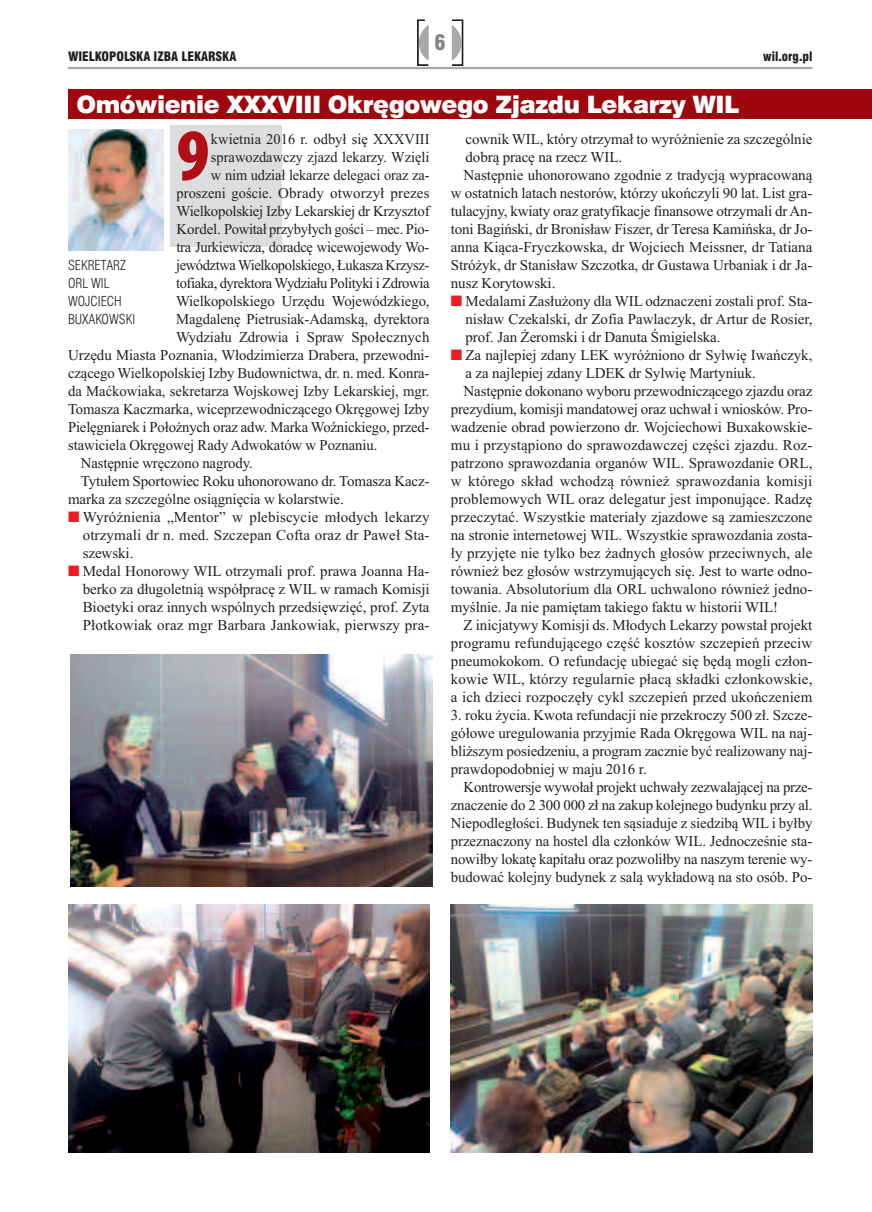
<style>
.page{position:relative;width:872px;height:1212px;background:#fff}
.page>*{position:absolute;margin:0;border:0;box-sizing:border-box;transform-origin:0 0}
.t1{font:900 condensed 74.25px "Myriad Pro";color:#b00d15}
.t2{font:24px "Swis 721 Blk EU";letter-spacing:-.02em;color:#fff}
.t3{font:21px "Swis 721 Blk Cn EU";color:#808285}
.t4{font:15px/18px "Times New Roman";letter-spacing:-.005em;color:#231f20;text-align:justify}
.t5{font:15px "Times New Roman";letter-spacing:-.005em;color:#231f20;scale:.96 1}
.t6{font:15px "Times New Roman";letter-spacing:-.025em;color:#231f20}
.t7{font:13.5px/18px "Swis 721 Lt Cn EU";color:#231f20}
.t8{font:12.75px "Swis 721 Blk Cn EU";color:#231f20}
</style>
<div class="page">
<hr style="left:68px;top:67px;width:744px;height:2px;background:#a8a9ad">
<div style="left:451px;top:20px;width:12px;height:46px;border:1px solid #231f20"></div>
<svg style="left:452px;top:25px;width:9px;height:35px"></svg>
<svg style="left:417px;top:19px;width:12px;height:47px"></svg>
<div style="left:68px;top:89px;width:804px;height:30px;background:#9d070d"></div>
<div style="left:170px;top:126px;width:111px;height:121px;background:#dcdddf"></div>
<img style="left:68px;top:129px;width:96px;height:122px">
<img style="left:71px;top:654px;width:361px;height:233px">
<img style="left:68px;top:905px;width:361px;height:247px">
<img style="left:451px;top:905px;width:361px;height:247px">
<h3 class="t3" style="left:434px;top:30px;width:13px">6</h3>
<p class="t8" style="left:68px;top:48px;width:170px">WIELKOPOLSKA IZBA LEKARSKA</p>
<p class="t8" style="left:763px;top:48px;width:51px">wil.org.pl</p>
<h2 class="t2" style="left:77px;top:89px;width:664px">Omówienie XXXVIII Okręgowego Zjazdu Lekarzy WIL</h2>
<h1 class="t1" style="left:176px;top:129px;width:34px">9</h1>
<p class="t5" style="left:211px;top:130px;width:229px">kwietnia 2016 r. odbył się XXXVIII</p>
<p class="t4" style="left:465px;top:130px;width:348px">cownik WIL, który otrzymał to wyróżnienie za szczególnie</p>
<p class="t4" style="left:465px;top:148px;width:158px">dobrą pracę na rzecz WIL.</p>
<p class="t4" style="left:463px;top:166px;width:350px">Następnie uhonorowano zgodnie z tradycją wypracowaną</p>
<p class="t4" style="left:451px;top:184px;width:363px">w ostatnich latach nestorów, którzy ukończyli 90 lat. List gra-</p>
<p class="t4" style="left:451px;top:202px;width:363px">tulacyjny, kwiaty oraz gratyfikacje finansowe otrzymali drAn-</p>
<p class="t4" style="left:451px;top:220px;width:363px">toni Bagiński, dr Bronisław Fiszer, dr Teresa Kamińska, dr Jo-</p>
<p class="t4" style="left:451px;top:238px;width:363px">anna Kiąca-Fryczkowska, dr Wojciech Meissner, dr Tatiana</p>
<p class="t4" style="left:451px;top:256px;width:363px">Stróżyk, dr Stanisław Szczotka, dr Gustawa Urbaniak i dr Ja-</p>
<p class="t4" style="left:451px;top:274px;width:106px">nusz Korytowski.</p>
<p class="t4" style="left:465px;top:292px;width:348px">Medalami Zasłużony dla WIL odznaczeni zostali prof. Sta-</p>
<p class="t4" style="left:465px;top:310px;width:348px">nisław Czekalski, dr Zofia Pawlaczyk, dr Artur de Rosier,</p>
<p class="t4" style="left:465px;top:328px;width:256px">prof. Jan Żeromski i dr Danuta Śmigielska.</p>
<p class="t4" style="left:465px;top:346px;width:348px">Za najlepiej zdany LEK wyróżniono dr Sylwię Iwańczyk,</p>
<p class="t4" style="left:465px;top:364px;width:292px">a za najlepiej zdany LDEK dr Sylwię Martyniuk.</p>
<p class="t4" style="left:463px;top:382px;width:350px">Następnie dokonano wyboru przewodniczącego zjazdu oraz</p>
<p class="t4" style="left:451px;top:400px;width:363px">prezydium, komisji mandatowej oraz uchwał i wniosków. Pro-</p>
<p class="t4" style="left:451px;top:418px;width:363px">wadzenie obrad powierzono dr. Wojciechowi Buxakowskie-</p>
<p class="t4" style="left:451px;top:436px;width:363px">mu i przystąpiono do sprawozdawczej części zjazdu. Roz-</p>
<p class="t4" style="left:451px;top:454px;width:363px">patrzono sprawozdania organów WIL. Sprawozdanie ORL,</p>
<p class="t4" style="left:451px;top:472px;width:363px">w którego skład wchodzą również sprawozdania komisji</p>
<p class="t4" style="left:451px;top:490px;width:363px">problemowych WIL oraz delegatur jest imponujące. Radzę</p>
<p class="t4" style="left:451px;top:508px;width:363px">przeczytać. Wszystkie materiały zjazdowe są zamieszczone</p>
<p class="t4" style="left:451px;top:526px;width:363px">na stronie internetowej WIL. Wszystkie sprawozdania zosta-</p>
<p class="t4" style="left:451px;top:544px;width:363px">ły przyjęte nie tylko bez żadnych głosów przeciwnych, ale</p>
<p class="t4" style="left:451px;top:562px;width:363px">również bez głosów wstrzymujących się. Jest to warte odno-</p>
<p class="t4" style="left:451px;top:580px;width:363px">towania. Absolutorium dla ORL uchwalono również jedno-</p>
<p class="t4" style="left:451px;top:598px;width:329px">myślnie. Ja nie pamiętam takiego faktu w historii WIL!</p>
<p class="t4" style="left:463px;top:616px;width:350px">Z inicjatywy Komisji ds. Młodych Lekarzy powstał projekt</p>
<p class="t4" style="left:451px;top:634px;width:363px">programu refundującego część kosztów szczepień przeciw</p>
<p class="t4" style="left:451px;top:652px;width:363px">pneumokokom. O refundację ubiegać się będą mogli człon-</p>
<p class="t4" style="left:451px;top:670px;width:363px">kowie WIL, którzy regularnie płacą składki członkowskie,</p>
<p class="t4" style="left:451px;top:688px;width:363px">a ich dzieci rozpoczęły cykl szczepień przed ukończeniem</p>
<p class="t4" style="left:451px;top:706px;width:363px">3. roku życia. Kwota refundacji nie przekroczy 500 zł. Szcze&shy;gółowe uregulowania przyjmie Rada Okręgowa WIL na naj&shy;bliższym posiedzeniu, a program zacznie być realizowany naj&shy;prawdopodobniej w maju 2016 r.</p>
<p class="t4" style="left:451px;top:778px;width:363px;text-indent:13px">Kontrowersje wywołał projekt uchwały zezwalającej na prze&shy;znaczenie do 2 300 000 zł na zakup kolejnego budynku przy al.<br>Niepodległości. Budynek ten sąsiaduje z siedzibą WIL i byłby przeznaczony na hostel dla członków WIL. Jednocześnie sta&shy;nowiłby lokatę kapitału oraz pozwoliłby na naszym terenie wy&shy;budować kolejny budynek z salą wykładową na sto osób. Po-</p>
<p class="t5" style="left:211px;top:148px;width:229px">sprawozdawczy zjazd lekarzy. Wzięli</p>
<p class="t5" style="left:211px;top:166px;width:229px">w nim udział lekarze delegaci oraz za-</p>
<p class="t5" style="left:176px;top:184px;width:265px">proszeni goście. Obrady otworzył prezes</p>
<p class="t4" style="left:176px;top:202px;width:254px">Wielkopolskiej Izby Lekarskiej dr Krzysztof</p>
<p class="t4" style="left:176px;top:220px;width:254px">Kordel. Powitał przybyłych gości – mec. Pio-</p>
<p class="t4" style="left:176px;top:238px;width:254px">tra Jurkiewicza, doradcę wicewojewody Wo-</p>
<p class="t6" style="left:176px;top:256px;width:255px">jewództwa Wielkopolskiego, Łukasza Krzysz-</p>
<p class="t6" style="left:176px;top:274px;width:255px">tofiaka, dyrektora Wydziału Polityki i Zdrowia</p>
<p class="t4" style="left:176px;top:292px;width:255px">Wielkopolskiego Urzędu Wojewódzkiego,</p>
<p class="t4" style="left:176px;top:310px;width:255px">Magdalenę Pietrusiak-Adamską, dyrektora</p>
<p class="t4" style="left:176px;top:328px;width:255px">Wydziału Zdrowia i Spraw Społecznych</p>
<p class="t4" style="left:68px;top:346px;width:363px">Urzędu Miasta Poznania, Włodzimierza Drabera, przewodni-</p>
<p class="t4" style="left:68px;top:364px;width:363px">czącego Wielkopolskiej Izby Budownictwa, dr. n. med. Konra-</p>
<p class="t4" style="left:68px;top:382px;width:363px">da Maćkowiaka, sekretarza Wojskowej Izby Lekarskiej, mgr.</p>
<p class="t4" style="left:68px;top:400px;width:363px">Tomasza Kaczmarka, wiceprzewodniczącego Okręgowej Izby</p>
<p class="t4" style="left:68px;top:418px;width:363px">Pielęgniarek i Położnych oraz adw. Marka Woźnickiego, przed-</p>
<p class="t4" style="left:68px;top:436px;width:311px">stawiciela Okręgowej Rady Adwokatów w Poznaniu.</p>
<p class="t4" style="left:81px;top:454px;width:173px">Następnie wręczono nagrody.</p>
<p class="t4" style="left:81px;top:472px;width:350px">Tytułem Sportowiec Roku uhonorowano dr. Tomasza Kacz-</p>
<p class="t4" style="left:68px;top:490px;width:277px">marka za szczególne osiągnięcia w kolarstwie.</p>
<p class="t4" style="left:83px;top:508px;width:348px">Wyróżnienia „Mentor” w plebiscycie młodych lekarzy</p>
<p class="t4" style="left:83px;top:526px;width:348px">otrzymali dr n. med. Szczepan Cofta oraz dr Paweł Sta-</p>
<p class="t4" style="left:83px;top:544px;width:52px">szewski.</p>
<p class="t4" style="left:83px;top:562px;width:348px">Medal Honorowy WIL otrzymali prof. prawa Joanna Ha-</p>
<p class="t4" style="left:83px;top:580px;width:348px">berko za długoletnią współpracę z WIL w ramach Komisji</p>
<p class="t4" style="left:83px;top:598px;width:348px">Bioetyki oraz innych wspólnych przedsięwzięć, prof. Zyta</p>
<p class="t4" style="left:83px;top:616px;width:348px">Płotkowiak oraz mgr Barbara Jankowiak, pierwszy pra-</p>
<p class="t7" style="left:68px;top:256px;width:69px">SEKRETARZ<br>ORL WIL<br>WOJCIECH<br>BUXAKOWSKI</p>
</div>
